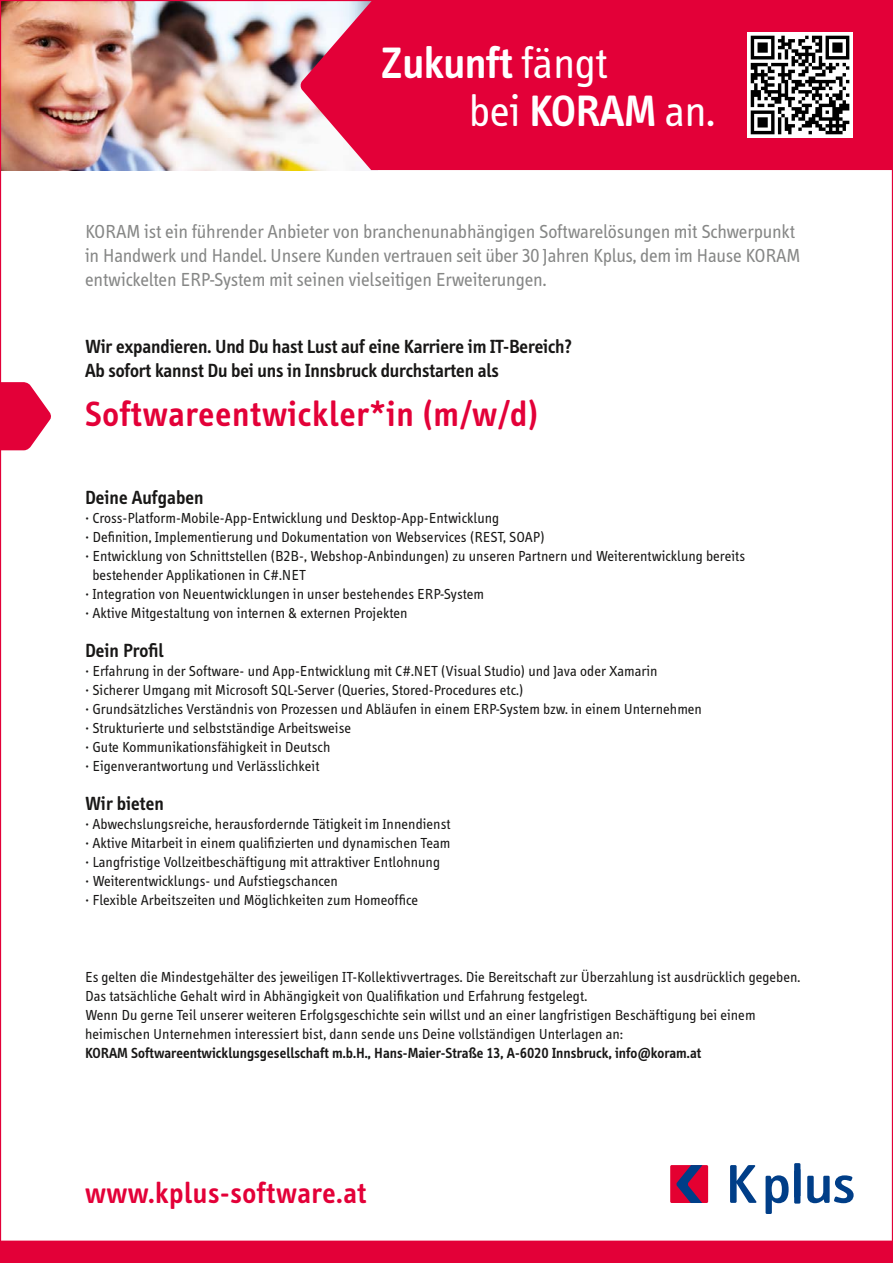
<style>
.page{position:relative;width:893px;height:1263px;background:#fff}
.page>*{position:absolute;margin:0;border:0;box-sizing:border-box;transform-origin:0 0}
.t1{font:600 45px/48px "Info";color:#fff}
.t2{font:600 36px "Info";letter-spacing:.03em;color:#e30038}
.t3{font:600 30px "Info";letter-spacing:.03em;color:#e30038}
.t4{font:19.5px/24px "Info";color:#868786}
.t5{font:600 19.5px/24px "Info";color:#181716}
.t6{font:15px/19.2px "Info";letter-spacing:.01em;color:#181716}
.t7{font:600 15px "Info";letter-spacing:.01em;color:#181716}
.s1{font-weight:400}
</style>
<div class="page">
<img style="left:2px;top:2px;width:298px;height:168px">
<div style="left:300px;top:2px;width:591px;height:168px;background:#e30038"></div>
<svg style="left:747px;top:32px;width:106px;height:106px"></svg>
<svg style="left:751px;top:36px;width:98px;height:98px"></svg>
<svg style="left:2px;top:382px;width:49px;height:68px"></svg>
<svg style="left:766px;top:1163px;width:34px;height:51px"></svg>
<svg style="left:807px;top:1175px;width:47px;height:28px"></svg>
<div style="left:670px;top:1165px;width:38px;height:38px;background:#e40031"></div>
<svg style="left:676px;top:1165px;width:26px;height:38px"></svg>
<svg style="left:730px;top:1165px;width:27px;height:38px"></svg>
<div style="left:0;top:1240px;width:893px;height:23px;background:#e30038"></div>
<h1 class="t1" style="left:469px;top:39px;width:247px;text-indent:-88px">Zukunft <span class="s1">fängt<br>bei</span> KORAM <span class="s1">an.</span></h1>
<p class="t4" style="left:85px;top:220px;width:717px">KORAM ist ein führender Anbieter von branchenunabhängigen Softwarelösungen mit Schwerpunkt in Handwerk und Handel. Unsere Kunden vertrauen seit über 30 Jahren Kplus, dem im Hause -KORAM entwickelten ERP-System mit seinen vielseitigen Erweiterungen.</p>
<h3 class="t5" style="left:85px;top:334px;width:488px">Wir expandieren. Und Du hast Lust auf eine Karriere im IT-Bereich?<br>Ab sofort kannst Du bei uns in Innsbruck durchstarten als</h3>
<h2 class="t2" style="left:85px;top:394px;width:454px">Softwareentwickler*in (m/w/d)</h2>
<h3 class="t5" style="left:85px;top:485px;width:120px">Deine Aufgaben</h3>
<p class="t6" style="left:85px;top:508px;width:416px">· Cross-Platform-Mobile-App-Entwicklung und Desktop-App-Entwicklung</p>
<p class="t6" style="left:85px;top:527px;width:461px">· Definition, Implementierung und Dokumentation von Webservices (REST, SOAP)</p>
<p class="t6" style="left:85px;top:547px;width:661px">· Entwicklung von Schnittstellen (B2B-, Webshop-Anbindungen) zu unseren Partnern und Weiterentwicklung bereits</p>
<p class="t6" style="left:92px;top:566px;width:215px">bestehender Applikationen in C#.NET</p>
<p class="t6" style="left:85px;top:585px;width:400px">· Integration von Neuentwicklungen in unser bestehendes ERP-System</p>
<p class="t6" style="left:85px;top:604px;width:324px">· Aktive Mitgestaltung von internen &amp; externen Projekten</p>
<h3 class="t5" style="left:85px;top:638px;width:80px">Dein Profil</h3>
<p class="t6" style="left:85px;top:661px;width:618px">· Erfahrung in der Software- und App-Entwicklung mit C#.NET (Visual Studio) und Java oder Xamarin<br>· Sicherer Umgang mit Microsoft SQL-Server (Queries, Stored-Procedures etc.)<br>· Grundsätzliches Verständnis von Prozessen und Abläufen in einem ERP-System bzw. in einem Unternehmen · Strukturierte und selbstständige Arbeitsweise<br>· Gute Kommunikationsfähigkeit in Deutsch<br>· Eigenverantwortung und Verlässlichkeit</p>
<h3 class="t5" style="left:85px;top:791px;width:80px">Wir bieten</h3>
<p class="t6" style="left:85px;top:814px;width:367px">· Abwechslungsreiche, herausfordernde Tätigkeit im Innendienst · Aktive Mitarbeit in einem qualifizierten und dynamischen Team · Langfristige Vollzeitbeschäftigung mit attraktiver Entlohnung<br>· Weiterentwicklungs- und Aufstiegschancen<br>· Flexible Arbeitszeiten und Möglichkeiten zum Homeoffice</p>
<p class="t6" style="left:85px;top:967px;width:717px">Es gelten die Mindestgehälter des jeweiligen IT-Kollektivvertrages. Die Bereitschaft zur Überzahlung ist ausdrücklich gegeben.<br>Das tatsächliche Gehalt wird in Abhängigkeit von Qualifikation und Erfahrung festgelegt.<br>Wenn Du gerne Teil unserer weiteren Erfolgsgeschichte sein willst und an einer langfristigen Beschäftigung bei einem heimischen Unternehmen interessiert bist, dann sende uns Deine vollständigen Unterlagen an:</p>
<p class="t7" style="left:85px;top:1045px;width:618px">KORAM Softwareentwicklungsgesellschaft m.b.H., Hans-Maier-Straße 13, A-6020 Innsbruck, info@koram.at</p>
<h3 class="t3" style="left:85px;top:1176px;width:283px">www.kplus-software.at</h3>
</div>
